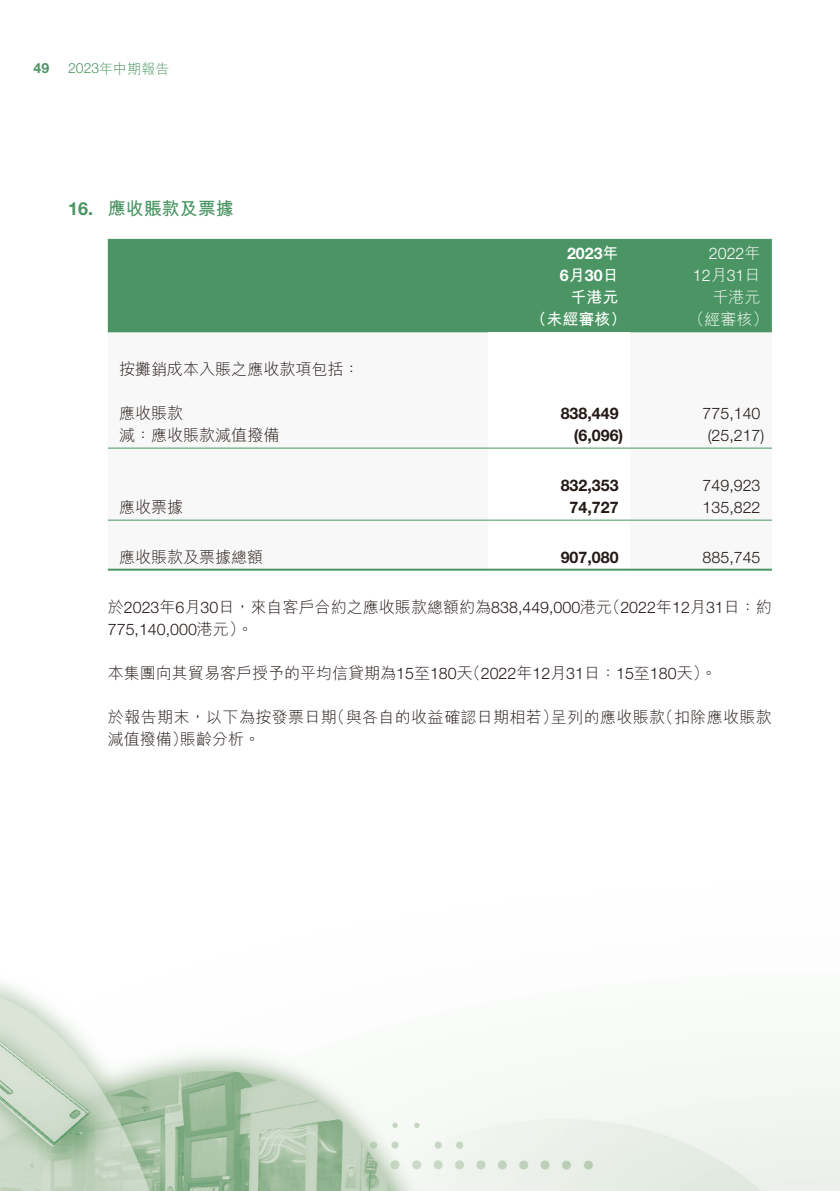
<style>
.page{position:relative;width:840px;height:1191px;background:#fff}
.page>*{position:absolute;margin:0;border:0;box-sizing:border-box;transform-origin:0 0}
.t1{font:700 18px "M Hei HK";color:#4a9563}
.t2{font:700 18px "Helvetica Neue LT Std";color:#4a9563}
.t3{font:300 16px "M Hei HK";color:#231916}
.t4{font:300 16px "Helvetica Neue LT Std";color:#231916}
.t5{font:300 16px/22px "M Hei HK";letter-spacing:.025em;color:#231916;text-align:center}
.t6{font:700 16px "Helvetica Neue LT Std";color:#231916}
.t7{font:300 16px/22px "Helvetica Neue LT Std";color:#fff;text-align:right}
.t8{font:700 16px/22px "Helvetica Neue LT Std";color:#fff;text-align:center}
.t9{font:700 16px "M Hei HK";color:#fff}
.t10{font:300 16px "M Hei HK";color:#fff}
.t11{font:300 14px "M Hei HK";color:#4a9563}
.t12{font:700 14px "Helvetica Neue LT Std";color:#4a9563}
.s1{font-family:"Helvetica Neue LT Std"}
.s2{font-family:"M Hei HK"}
</style>
<div class="page">
<img style="left:0;top:238px;width:839px;height:953px">
<div style="left:108px;top:239px;width:663px;height:93px;background:#4a9563"></div>
<svg style="left:108px;top:332px;width:663px;height:236px"></svg>
<div style="left:488px;top:332px;width:141px;height:22px;background:#fff"></div>
<svg style="left:488px;top:354px;width:141px;height:214px"></svg>
<hr style="left:108px;top:447px;width:380px;height:1px;background:#4a9563">
<hr style="left:488px;top:447px;width:141px;height:1px;background:#4a9563">
<hr style="left:629px;top:447px;width:142px;height:1px;background:#4a9563">
<hr style="left:108px;top:519px;width:380px;height:1px;background:#4a9563">
<hr style="left:488px;top:519px;width:141px;height:1px;background:#4a9563">
<hr style="left:629px;top:519px;width:142px;height:1px;background:#4a9563">
<hr style="left:108px;top:568px;width:380px;height:2px;background:#4a9563">
<hr style="left:488px;top:568px;width:141px;height:2px;background:#4a9563">
<hr style="left:629px;top:568px;width:142px;height:2px;background:#4a9563">
<p class="t12" style="left:34px;top:59px;width:17px">49</p>
<p class="t11" style="left:68px;top:62px;width:103px"><span class="s1">2023</span>年中期報告</p>
<p class="t2" style="left:68px;top:197px;width:27px">16.</p>
<p class="t1" style="left:108px;top:195px;width:127px">應收賬款及票據</p>
<p class="t3" style="left:119px;top:360px;width:241px">按攤銷成本入賬之應收款項包括：</p>
<p class="t3" style="left:119px;top:404px;width:65px">應收賬款</p>
<p class="t3" style="left:119px;top:426px;width:161px">減：應收賬款減值撥備</p>
<p class="t3" style="left:119px;top:498px;width:65px">應收票據</p>
<p class="t3" style="left:119px;top:548px;width:145px">應收賬款及票據總額</p>
<p class="t8" style="left:559px;top:242px;width:60px">2023<span class="s2">年<br>月</span>6 30<span class="s2">日</span></p>
<p class="t7" style="left:692px;top:242px;width:69px">2022<span class="s2">年<br></span>12<span class="s2">月</span>31<span class="s2">日</span></p>
<p class="t10" style="left:712px;top:289px;width:49px">千港元</p>
<p class="t9" style="left:570px;top:285px;width:49px">千港元</p>
<p class="t9" style="left:530px;top:307px;width:97px">（未經審核）</p>
<p class="t10" style="left:688px;top:311px;width:81px">（經審核(</p>
<p class="t6" style="left:560px;top:403px;width:59px">838,449</p>
<p class="t4" style="left:702px;top:403px;width:59px">775,140</p>
<p class="t6" style="left:573px;top:425px;width:51px">)6,096(</p>
<p class="t4" style="left:707px;top:425px;width:58px">)25,217(</p>
<p class="t6" style="left:560px;top:475px;width:59px">832,353</p>
<p class="t4" style="left:702px;top:475px;width:59px">749,923</p>
<p class="t6" style="left:569px;top:497px;width:50px">74,727</p>
<p class="t4" style="left:702px;top:497px;width:59px">135,822</p>
<p class="t6" style="left:560px;top:547px;width:59px">907,080</p>
<p class="t4" style="left:702px;top:547px;width:59px">885,745</p>
<p class="t4" style="left:604px;top:597px;width:169px"><span class="s2">（</span>2022<span class="s2">年</span>12<span class="s2">月</span>31<span class="s2">日：約</span></p>
<p class="t3" style="left:108px;top:598px;width:505px">於<span class="s1">2023</span>年月<span class="s1">6 30</span>日，來自客戶合約之應收賬款總額約為<span class="s1">838,449,000</span>港元</p>
<p class="t4" style="left:108px;top:619px;width:146px">775,140,000<span class="s2">港元。(</span></p>
<p class="t3" style="left:108px;top:664px;width:610px">本集團向其貿易客戶授予的平均信貸期為<span class="s1">15</span>至<span class="s1">180</span> （天 <span class="s1">2022</span>年<span class="s1">12</span>月<span class="s1">31</span>日：<span class="s1">15</span>至<span class="s1">180</span>天。(</p>
<p class="t3" style="left:657px;top:708px;width:116px">（扣除應收賬款</p>
<p class="t5" style="left:329px;top:705px;width:230px">（與各自的收益確認日期相若）</p>
<p class="t5" style="left:108px;top:705px;width:230px">於報告期末，以下為按發票日期賬齡分析。</p>
<p class="t5" style="left:550px;top:705px;width:116px">呈列的應收賬款</p>
<p class="t3" style="left:108px;top:730px;width:81px">減值撥備）</p>
</div>
